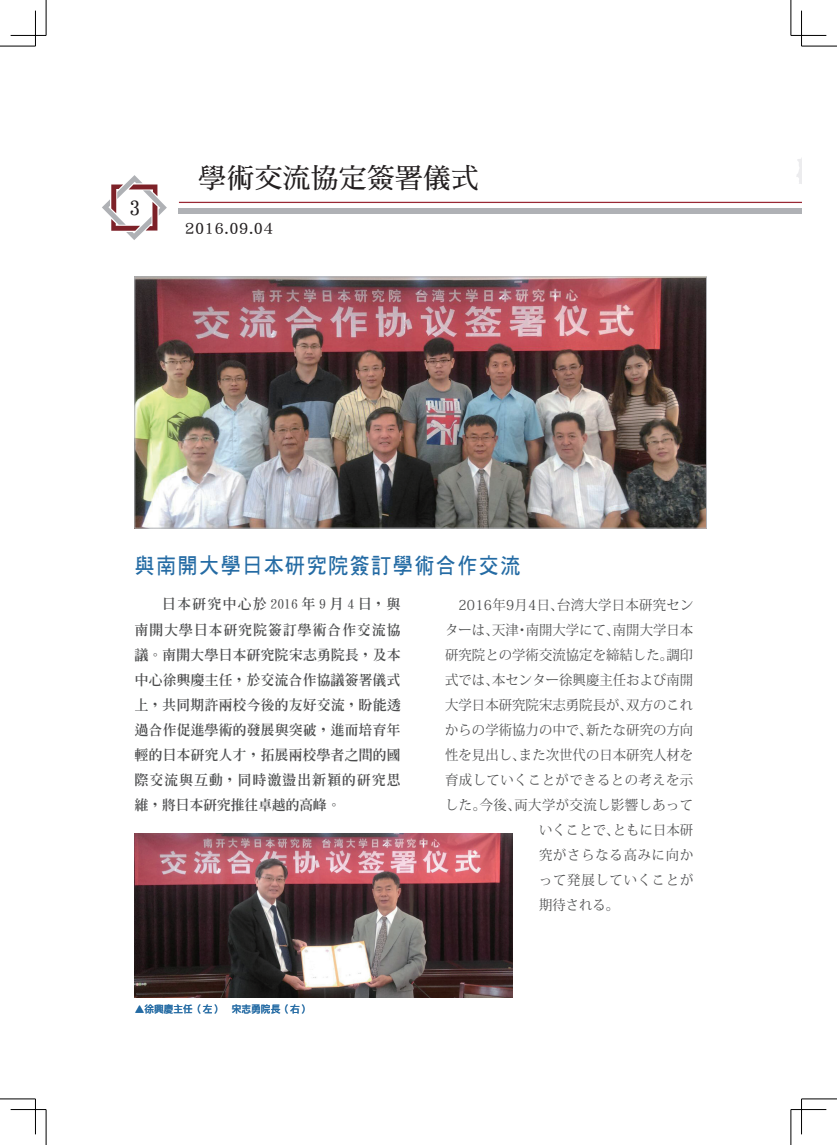
<style>
.page{position:relative;width:837px;height:1145px;background:#fff}
.page>*{position:absolute;margin:0;border:0;box-sizing:border-box;transform-origin:0 0}
.t1{font:27.5px "DF Ming W7 WIN BF";letter-spacing:.02em;color:#231f20}
.t2{font:22px "DF Hei W7 WIN BF";letter-spacing:.075em;color:#246ba4;scale:.91 1}
.t3{font:20px "DF Ming W7 WIN BF";color:#231f20}
.t4{font:17.5px "DF Ming Std W7";color:#231f20}
.t5{font:13.75px/25px "Inn Ming Extra";letter-spacing:.02em;color:#4b4c4d;text-align:justify}
.t6{font:13.75px "Koz Min Pro";letter-spacing:.005em;color:#4b4c4d}
.t7{font:13.75px "Koz Min Pro";letter-spacing:.035em;color:#4b4c4d}
.t8{font:13.75px "Koz Min Pro";letter-spacing:.055em;color:#4b4c4d}
.t9{font:10px "DF Li Hei Md WIN BF";color:#246ba4}
</style>
<div class="page">
<svg style="left:795px;top:159px;width:6px;height:55px"></svg>
<hr style="left:179px;top:202px;width:622px;height:1px;background:#9a2834">
<div style="left:178px;top:208px;width:623px;height:5px;background:#afb1b5"></div>
<svg style="left:102px;top:175px;width:65px;height:65px"></svg>
<img style="left:135px;top:833px;width:377px;height:165px">
<img style="left:136px;top:279px;width:568px;height:247px">
<div style="left:134px;top:277px;width:572px;height:251px;border:1px solid #afb1b5"></div>
<hr style="left:0;top:46px;width:35px;height:1px;background:#000">
<hr style="left:801px;top:46px;width:35px;height:1px;background:#000">
<hr style="left:0;top:1098px;width:35px;height:1px;background:#000">
<hr style="left:801px;top:1098px;width:35px;height:1px;background:#000">
<hr style="left:46px;top:0;width:1px;height:35px;background:#000">
<hr style="left:46px;top:1109px;width:1px;height:35px;background:#000">
<hr style="left:790px;top:0;width:1px;height:35px;background:#000">
<hr style="left:790px;top:1109px;width:1px;height:35px;background:#000">
<hr style="left:11px;top:35px;width:35px;height:1px;background:#000">
<hr style="left:790px;top:35px;width:36px;height:1px;background:#000">
<hr style="left:11px;top:1109px;width:35px;height:1px;background:#000">
<hr style="left:790px;top:1109px;width:36px;height:1px;background:#000">
<hr style="left:35px;top:11px;width:1px;height:35px;background:#000">
<hr style="left:35px;top:1098px;width:1px;height:36px;background:#000">
<hr style="left:801px;top:11px;width:1px;height:35px;background:#000">
<hr style="left:801px;top:1098px;width:1px;height:36px;background:#000">
<h3 class="t3" style="left:130px;top:198px;width:11px">3</h3>
<h1 class="t1" style="left:198px;top:164px;width:281px">學術交流協定簽署儀式</h1>
<p class="t4" style="left:185px;top:219px;width:90px">2016.09.04</p>
<h2 class="t2" style="left:134px;top:554px;width:425px">與南開大學日本研究院簽訂學術合作交流</h2>
<p class="t5" style="left:135px;top:591px;width:267px;text-indent:28px">日本研究中心於 2016 年 9 月 4 日，與南開大學日本研究院簽訂學術合作交流協議。南開大學日本研究院宋志勇院長，及本中心徐興慶主任，於交流合作協議簽署儀式上，共同期許兩校今後的友好交流，盼能透過合作促進學術的發展與突破，進而培育年輕的日本研究人才，拓展兩校學者之間的國際交流與互動，同時激盪出新穎的研究思維，將日本研究推往卓越的高峰。</p>
<p class="t9" style="left:135px;top:1003px;width:176px">▲徐興慶主任（左）　宋志勇院長（右）</p>
<p class="t6" style="left:458px;top:594px;width:236px">2016年9月4日、台湾大学日本研究セン</p>
<p class="t6" style="left:445px;top:619px;width:250px">ターは、天津・南開大学にて、南開大学日本</p>
<p class="t6" style="left:445px;top:644px;width:249px">研究院との学術交流協定を締結した。調印</p>
<p class="t6" style="left:445px;top:669px;width:249px">式では、本センター徐興慶主任および南開</p>
<p class="t6" style="left:445px;top:694px;width:249px">大学日本研究院宋志勇院長が、双方のこれ</p>
<p class="t6" style="left:445px;top:719px;width:249px">からの学術協力の中で、新たな研究の方向</p>
<p class="t6" style="left:445px;top:744px;width:249px">性を見出し、また次世代の日本研究人材を</p>
<p class="t7" style="left:445px;top:769px;width:250px">育成していくことができるとの考えを示</p>
<p class="t7" style="left:445px;top:794px;width:250px">した。今後、両大学が交流し影響しあって</p>
<p class="t6" style="left:539px;top:819px;width:156px">いくことで、ともに日本研</p>
<p class="t8" style="left:539px;top:844px;width:156px">究がさらなる高みに向か</p>
<p class="t8" style="left:539px;top:869px;width:156px">って発展していくことが</p>
<p class="t6" style="left:539px;top:894px;width:82px">期待される。</p>
</div>
